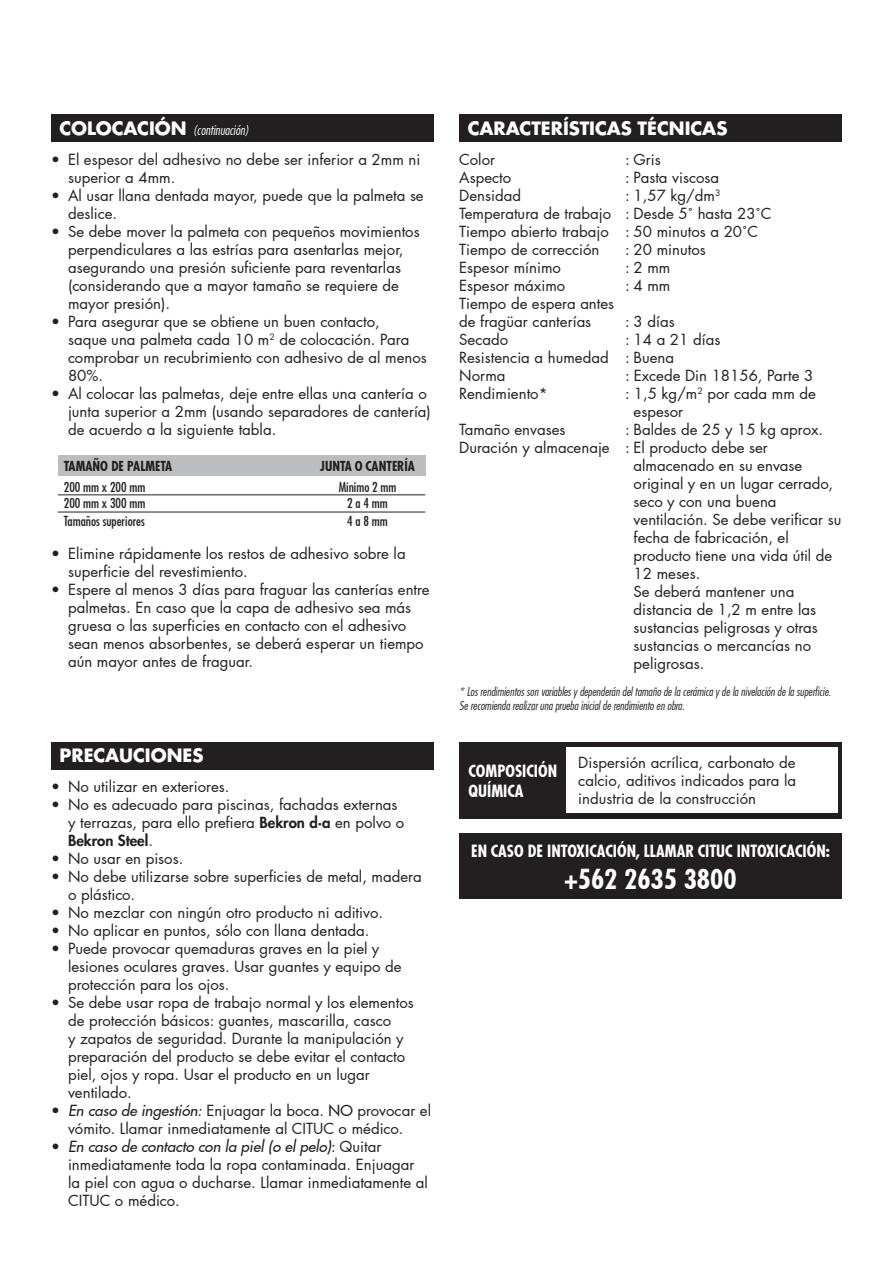
<style>
.page{position:relative;width:893px;height:1263px;background:#fff}
.page>*{position:absolute;margin:0;border:0;box-sizing:border-box;transform-origin:0 0}
.t1{font:700 condensed 27px "Futura LT Pro";color:#fff}
.t2{font:700 18px "Futura LT Pro";color:#fff}
.t3{font:700 condensed 16.5px "Futura LT Pro";color:#fff}
.t4{font:15px/18px "Futura LT Pro";color:#231f20}
.t5{font:500 condensed 13.5px "Futura LT Pro";color:#231f20}
.t6{font:700 condensed 13.5px "Futura LT Pro";color:#231f20}
.t7{font:italic 300 condensed 13.5px "Futura LT Pro";color:#fff}
.t8{font:italic 300 condensed 12px "Futura LT Pro";color:#231f20}
.s1{font-weight:700;font-style:normal;font-stretch:normal;font-size:18px}
.s2{font-weight:800}
.s3{font-weight:500;font-style:italic}
.s4{font-weight:500}
</style>
<div class="page">
<div style="left:459px;top:115px;width:383px;height:27px;background:#231f20"></div>
<div style="left:51px;top:742px;width:383px;height:27px;background:#231f20"></div>
<div style="left:58px;top:455px;width:367px;height:21px;background:#bcbdc0"></div>
<hr style="left:58px;top:495px;width:367px;height:1px;background:#231f20">
<hr style="left:58px;top:512px;width:367px;height:1px;background:#231f20">
<div style="left:51px;top:115px;width:383px;height:27px;background:#231f20"></div>
<div style="left:459px;top:742px;width:383px;height:77px;background:#231f20"></div>
<div style="left:566px;top:748px;width:271px;height:65px;background:#fff"></div>
<div style="left:459px;top:833px;width:383px;height:66px;background:#231f20"></div>
<p class="t7" style="left:60px;top:121px;width:191px"><span class="s1">COLOCACIÓN</span> (continuación)</p>
<p class="t4" style="left:68px;top:150px;width:354px;text-indent:-17px">• El espesor del adhesivo no debe ser inferior a 2mm ni superior a 4mm.</p>
<p class="t4" style="left:68px;top:186px;width:357px;text-indent:-17px">• Al usar llana dentada mayor, puede que la palmeta se deslice.</p>
<p class="t4" style="left:68px;top:222px;width:353px;text-indent:-17px">• Se debe mover la palmeta con pequeños movimientos perpendiculares a las estrías para asentarlas mejor, asegurando una presión suficiente para reventarlas (considerando que a mayor tamaño se requiere de mayor presión).</p>
<p class="t4" style="left:68px;top:312px;width:360px;text-indent:-17px">• Para asegurar que se obtiene un buen contacto,<br>saque una palmeta cada 10 m<sup>2</sup> de colocación. Para comprobar un recubrimiento con adhesivo de al menos 80%.</p>
<p class="t4" style="left:68px;top:384px;width:364px;text-indent:-17px">• Al colocar las palmetas, deje entre ellas una cantería o junta superior a 2mm (usando separadores de cantería) de acuerdo a la siguiente tabla.</p>
<p class="t6" style="left:64px;top:457px;width:110px">TAMAÑO DE PALMETA</p>
<p class="t6" style="left:320px;top:457px;width:96px">JUNTA O CANTERÍA</p>
<p class="t5" style="left:64px;top:478px;width:83px">200 mm x 200 mm</p>
<p class="t5" style="left:339px;top:478px;width:59px">Mínimo 2 mm</p>
<p class="t5" style="left:64px;top:494px;width:83px">200 mm x 300 mm</p>
<p class="t5" style="left:347px;top:494px;width:42px">2 a 4 mm</p>
<p class="t5" style="left:64px;top:512px;width:82px">Tamaños superiores</p>
<p class="t5" style="left:347px;top:512px;width:42px">4 a 8 mm</p>
<p class="t4" style="left:68px;top:545px;width:339px;text-indent:-17px">• Elimine rápidamente los restos de adhesivo sobre la superficie del revestimiento.</p>
<p class="t4" style="left:68px;top:581px;width:363px;text-indent:-17px">• Espere al menos 3 días para fraguar las canterías entre palmetas. En caso que la capa de adhesivo sea más gruesa o las superficies en contacto con el adhesivo sean menos absorbentes, se deberá esperar un tiempo aún mayor antes de fraguar.</p>
<p class="t2" style="left:60px;top:741px;width:146px">PRECAUCIONES</p>
<p class="t4" style="left:51px;top:777px;width:180px">• No utilizar en exteriores.</p>
<p class="t4" style="left:68px;top:795px;width:338px;text-indent:-17px">• No es adecuado para piscinas, fachadas externas y terrazas, para ello prefiera <span class="s2">Bekron d·a</span> en polvo o<br><span class="s2">Bekron Steel</span>.</p>
<p class="t4" style="left:51px;top:849px;width:134px">• No usar en pisos.</p>
<p class="t4" style="left:68px;top:867px;width:355px;text-indent:-17px">• No debe utilizarse sobre superficies de metal, madera o plástico.</p>
<p class="t4" style="left:51px;top:903px;width:333px">• No mezclar con ningún otro producto ni aditivo.</p>
<p class="t4" style="left:51px;top:921px;width:320px">• No aplicar en puntos, sólo con llana dentada.</p>
<p class="t4" style="left:68px;top:939px;width:335px;text-indent:-17px">• Puede provocar quemaduras graves en la piel y lesiones oculares graves. Usar guantes y equipo de protección para los ojos.</p>
<p class="t4" style="left:68px;top:993px;width:347px;text-indent:-17px">• Se debe usar ropa de trabajo normal y los elementos de protección básicos: guantes, mascarilla, casco<br>y zapatos de seguridad. Durante la manipulación y preparación del producto se debe evitar el contacto piel, ojos y ropa. Usar el producto en un lugar ventilado.</p>
<p class="t4" style="left:68px;top:1101px;width:365px;text-indent:-17px">• <span class="s3">En caso de ingestión:</span> Enjuagar la boca. <span class="s4">NO</span> provocar el vómito. Llamar inmediatamente al CITUC o médico.</p>
<p class="t4" style="left:68px;top:1137px;width:361px;text-indent:-17px">• <span class="s3">En caso de contacto con la piel (o el pelo)</span>: Quitar inmediatamente toda la ropa contaminada. Enjuagar la piel con agua o ducharse. Llamar inmediatamente al CITUC o médico.</p>
<p class="t2" style="left:468px;top:114px;width:261px">CARACTERÍSTICAS TÉCNICAS</p>
<p class="t4" style="left:459px;top:150px;width:37px">Color</p>
<p class="t4" style="left:625px;top:150px;width:37px">: Gris</p>
<p class="t4" style="left:459px;top:168px;width:54px">Aspecto</p>
<p class="t4" style="left:625px;top:168px;width:96px">: Pasta viscosa</p>
<p class="t4" style="left:459px;top:186px;width:63px">Densidad</p>
<p class="t4" style="left:625px;top:186px;width:97px">: 1,57 kg/dm<sup>3</sup></p>
<p class="t4" style="left:459px;top:204px;width:314px">Temperatura de trabajo : Desde 5˚ hasta 23˚C</p>
<p class="t4" style="left:459px;top:222px;width:300px">Tiempo abierto trabajo : 50 minutos a 20˚C</p>
<p class="t4" style="left:459px;top:240px;width:142px">Tiempo de corrección</p>
<p class="t4" style="left:625px;top:240px;width:82px">: 20 minutos</p>
<p class="t4" style="left:459px;top:258px;width:103px">Espesor mínimo</p>
<p class="t4" style="left:625px;top:258px;width:47px">: 2 mm</p>
<p class="t4" style="left:459px;top:276px;width:108px">Espesor máximo</p>
<p class="t4" style="left:625px;top:276px;width:47px">: 4 mm</p>
<p class="t4" style="left:459px;top:294px;width:157px">Tiempo de espera antes</p>
<p class="t4" style="left:459px;top:312px;width:134px">de fragüar canterías</p>
<p class="t4" style="left:625px;top:312px;width:51px">: 3 días</p>
<p class="t4" style="left:459px;top:330px;width:51px">Secado</p>
<p class="t4" style="left:625px;top:330px;width:97px">: 14 a 21 días</p>
<p class="t4" style="left:459px;top:348px;width:216px">Resistencia a humedad : Buena</p>
<p class="t4" style="left:459px;top:366px;width:48px">Norma</p>
<p class="t4" style="left:625px;top:366px;width:190px">: Excede Din 18156, Parte 3</p>
<p class="t4" style="left:459px;top:384px;width:90px">Rendimiento*</p>
<p class="t4" style="left:625px;top:384px;width:192px">: 1,5 kg/m<sup>2</sup> por cada mm de</p>
<p class="t4" style="left:634px;top:402px;width:51px">espesor</p>
<p class="t4" style="left:459px;top:420px;width:108px">Tamaño envases</p>
<p class="t4" style="left:625px;top:420px;width:200px">: Baldes de 25 y 15 kg aprox.</p>
<p class="t4" style="left:459px;top:438px;width:310px">Duración y almacenaje : El producto debe ser</p>
<p class="t4" style="left:634px;top:456px;width:170px">almacenado en su envase</p>
<p class="t4" style="left:634px;top:474px;width:201px">original y en un lugar cerrado,</p>
<p class="t4" style="left:634px;top:492px;width:144px">seco y con una buena</p>
<p class="t4" style="left:634px;top:510px;width:209px">ventilación. Se debe verificar su</p>
<p class="t4" style="left:634px;top:528px;width:157px">fecha de fabricación, el</p>
<p class="t4" style="left:634px;top:546px;width:200px">producto tiene una vida útil de</p>
<p class="t4" style="left:634px;top:564px;width:68px">12 meses.</p>
<p class="t4" style="left:634px;top:582px;width:162px">Se deberá mantener una</p>
<p class="t4" style="left:634px;top:600px;width:184px">distancia de 1,2 m entre las</p>
<p class="t4" style="left:634px;top:618px;width:186px">sustancias peligrosas y otras</p>
<p class="t4" style="left:634px;top:636px;width:179px">sustancias o mercancías no</p>
<p class="t4" style="left:634px;top:654px;width:72px">peligrosas.</p>
<p class="t8" style="left:459px;top:684px;width:373px">* Los rendimientos son variables y dependerán del tamaño de la cerámica y de la nivelación de la superficie.</p>
<p class="t8" style="left:459px;top:698px;width:227px">Se recomienda realizar una prueba inicial de rendimiento en obra.</p>
<p class="t4" style="left:578px;top:753px;width:219px;text-align:justify">Dispersión acrílica, carbonato de calcio, aditivos indicados para la industria de la construcción</p>
<p class="t3" style="left:471px;top:839px;width:360px">EN CASO DE INTOXICACIÓN, LLAMAR CITUC INTOXICACIÓN:</p>
<p class="t1" style="left:565px;top:861px;width:173px">+562 2635 3800</p>
<p class="t3" style="left:469px;top:760px;width:90px">COMPOSICIÓN</p>
<p class="t3" style="left:469px;top:780px;width:57px">QUÍMICA</p>
</div>
